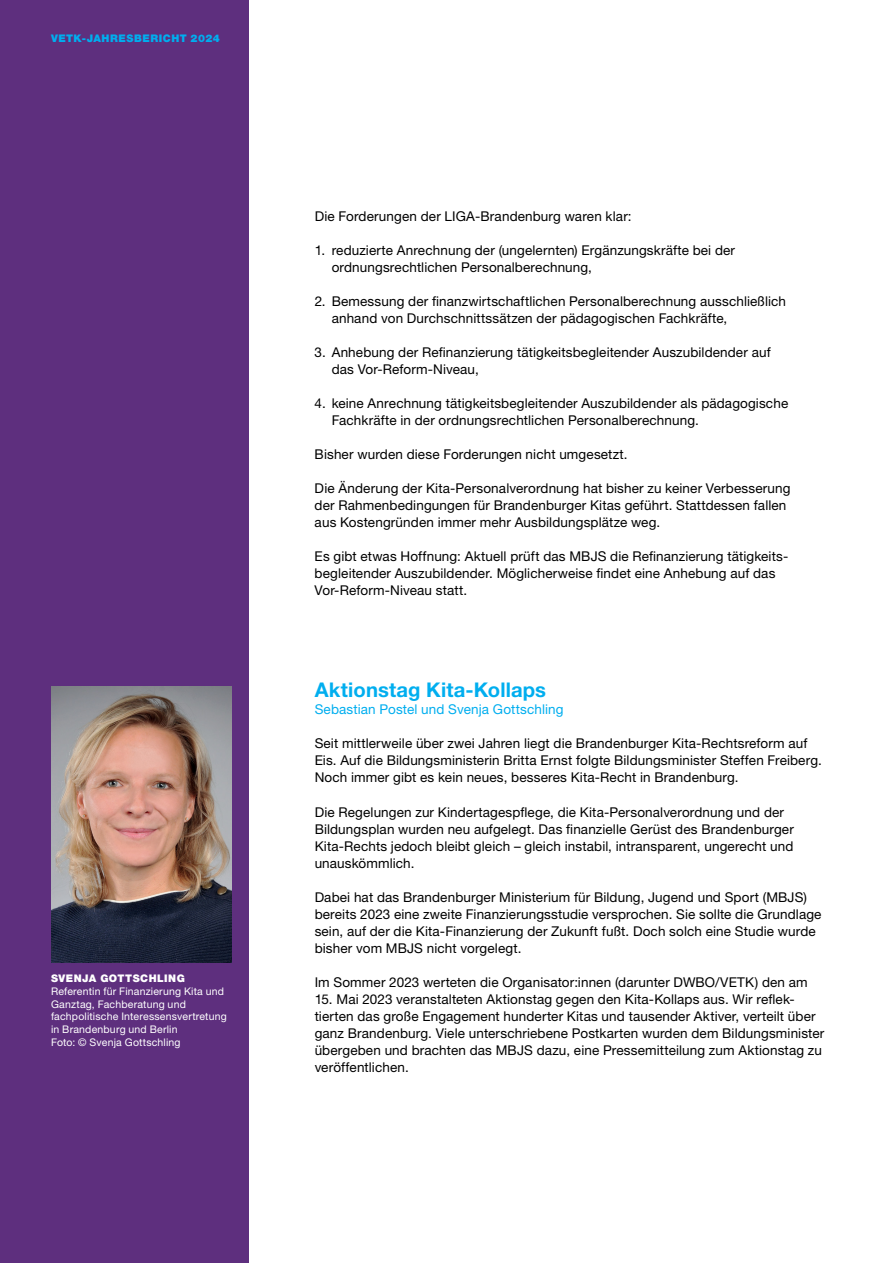
<style>
.page{position:relative;width:893px;height:1263px;background:#fff}
.page>*{position:absolute;margin:0;border:0;box-sizing:border-box;transform-origin:0 0}
.t1{font:700 20.25px "Helvetica Neue LT Pro";letter-spacing:.01em;color:#00aeef}
.t2{font:13.5px/17px "Helvetica Neue LT Pro";letter-spacing:.01em;color:#000}
.t3{font:13.5px "Helvetica Neue LT Pro";letter-spacing:.01em;color:#00aeef}
.t4{font:10.5px/12.8px "Helvetica Neue LT Pro";letter-spacing:.015em;color:#fff}
.t5{font:900 10.5px "Helvetica Neue LT Pro";letter-spacing:.05em;color:#00aeef}
.t6{font:900 10.5px "Helvetica Neue LT Pro";letter-spacing:.05em;color:#fff}
</style>
<div class="page">
<div style="left:0;top:0;width:249px;height:1263px;background:#5e2f7e"></div>
<img style="left:51px;top:687px;width:181px;height:275px">
<p class="t5" style="left:51px;top:31px;width:170px">VETK-JAHRESBERICHT 2024</p>
<p class="t6" style="left:51px;top:972px;width:9px">SVE</p>
<p class="t6" style="left:74px;top:972px;width:36px">NJA GOTT</p>
<p class="t6" style="left:133px;top:972px;width:54px">SCHLING</p>
<p class="t4" style="left:51px;top:984px;width:177px">Referentin für Finanzierung Kita und<br>Ganztag, Fachberatung und fachpolitische Interessensvertretung in Brandenburg und Berlin<br>Foto: © Svenja Gottschling</p>
<p class="t2" style="left:315px;top:208px;width:319px">Die Forderungen der LIGA-Brandenburg waren klar:</p>
<p class="t2" style="left:332px;top:242px;width:405px;text-indent:-17px">1. reduzierte Anrechnung der (ungelernten) Ergänzungskräfte bei der ordnungsrechtlichen Personalberechnung,</p>
<p class="t2" style="left:332px;top:293px;width:456px;text-indent:-17px">2. Bemessung der finanzwirtschaftlichen Personalberechnung ausschließlich anhand von Durchschnittssätzen der pädagogischen Fachkräfte,</p>
<p class="t2" style="left:332px;top:344px;width:440px;text-indent:-17px">3. Anhebung der Refinanzierung tätigkeitsbegleitender Auszubildender auf das Vor-Reform-Niveau,</p>
<p class="t2" style="left:332px;top:395px;width:458px;text-indent:-17px">4. keine Anrechnung tätigkeitsbegleitender Auszubildender als pädagogische<br>Fachkräfte in der ordnungsrechtlichen Personalberechnung.</p>
<p class="t2" style="left:315px;top:446px;width:315px">Bisher wurden diese Forderungen nicht umgesetzt.</p>
<p class="t2" style="left:315px;top:480px;width:477px">Die Änderung der Kita-Personalverordnung hat bisher zu keiner Verbesserung der Rahmenbedingungen für Brandenburger Kitas geführt. Stattdessen fallen aus Kostengründen immer mehr Ausbildungsplätze weg.</p>
<p class="t2" style="left:315px;top:548px;width:474px">Es gibt etwas Hoffnung: Aktuell prüft das MBJS die Refinanzierung tätigkeits&shy;begleitender Auszubildender. Möglicherweise findet eine Anhebung auf das<br>Vor-Reform-Niveau statt.</p>
<h1 class="t1" style="left:315px;top:677px;width:233px">Aktionstag Kita-Kollaps</h1>
<p class="t3" style="left:315px;top:701px;width:250px">Sebastian Postel und Svenja Gottschling</p>
<p class="t2" style="left:315px;top:735px;width:509px">Seit mittlerweile über zwei Jahren liegt die Brandenburger Kita-Rechtsreform auf<br>Eis. Auf die Bildungsministerin Britta Ernst folgte Bildungsminister Steffen Freiberg.<br>Noch immer gibt es kein neues, besseres Kita-Recht in Brandenburg.</p>
<p class="t2" style="left:315px;top:803px;width:481px">Die Regelungen zur Kindertagespflege, die Kita-Personalverordnung und der Bildungsplan wurden neu aufgelegt. Das finanzielle Gerüst des Brandenburger Kita-Rechts jedoch bleibt gleich – gleich instabil, intransparent, ungerecht und unauskömmlich.</p>
<p class="t2" style="left:315px;top:888px;width:508px">Dabei hat das Brandenburger Ministerium für Bildung, Jugend und Sport (MBJS) bereits 2023 eine zweite Finanzierungsstudie versprochen. Sie sollte die Grundlage sein, auf der die Kita-Finanzierung der Zukunft fußt. Doch solch eine Studie wurde bisher vom MBJS nicht vorgelegt.</p>
<p class="t2" style="left:315px;top:973px;width:495px">Im Sommer 2023 werteten die Organisator:innen (darunter DWBO/VETK) den am</p>
<p class="t2" style="left:315px;top:990px;width:511px">15. Mai 2023 veranstalteten Aktionstag gegen den Kita-Kollaps aus. Wir reflek&shy;tierten das große Engagement hunderter Kitas und tausender Aktiver, verteilt über ganz Brandenburg. Viele unterschriebene Postkarten wurden dem Bildungsminister übergeben und brachten das MBJS dazu, eine Pressemitteilung zum Aktionstag zu veröffentlichen.</p>
</div>
